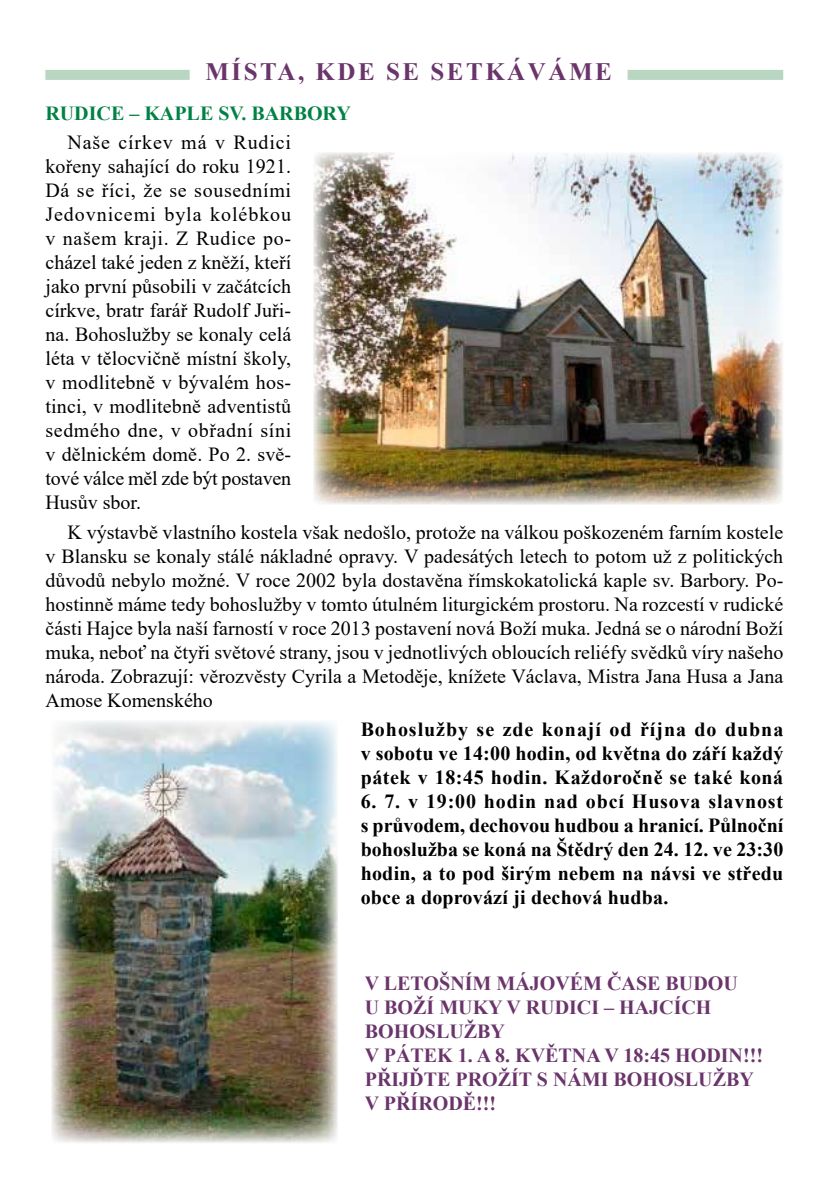
<style>
.page{position:relative;width:840px;height:1191px;background:#fff}
.page>*{position:absolute;margin:0;border:0;box-sizing:border-box;transform-origin:0 0}
.t1{font:700 25px "Times New Roman";letter-spacing:.1em;color:#6a356a}
.t2{font:20px/24px "Times New Roman";color:#000;text-align:justify}
.t3{font:700 20px/24px "Times New Roman";letter-spacing:.01em;color:#000;text-align:justify}
.t4{font:700 20px/24px "Times New Roman";color:#6a356a}
.t5{font:700 20px "Times New Roman";color:#008244}
</style>
<div class="page">
<div style="left:45px;top:70px;width:737px;height:10px;background:#b8d6c1"></div>
<div style="left:189px;top:69px;width:438px;height:20px;background:#fff"></div>
<img style="left:314px;top:153px;width:468px;height:351px">
<img style="left:51px;top:721px;width:286px;height:422px">
<p class="t1" style="left:205px;top:53px;width:407px">MÍSTA, KDE SE SETKÁVÁME</p>
<p class="t5" style="left:45px;top:99px;width:307px">RUDICE – KAPLE SV. BARBORY</p>
<p class="t2" style="left:45px;top:130px;width:247px;text-indent:22px">Naše církev má v Rudici kořeny sahající do roku 1921.<br>Dá se říci, že se sousedními Jedovnicemi byla kolébkou v našem kraji. Z Rudice po&shy;cházel také jeden z kněží, kteří jako první působili v začátcích církve, bratr farář Rudolf Juři&shy;na. Bohoslužby se konaly celá léta v tělocvičně místní školy, v modlitebně v bývalém hos&shy;tinci, v modlitebně adventistů sedmého dne, v obřadní síni v dělnickém domě. Po 2. svě&shy;tové válce měl zde být postaven Husův sbor.</p>
<p class="t2" style="left:45px;top:519px;width:739px;text-indent:22px">K výstavbě vlastního kostela však nedošlo, protože na válkou poškozeném farním kostele v Blansku se konaly stálé nákladné opravy. V padesátých letech to potom už z politických důvodů nebylo možné. V roce 2002 byla dostavěna římskokatolická kaple sv. Barbory. Po&shy;hostinně máme tedy bohoslužby v tomto útulném liturgickém prostoru. Na rozcestí v rudické části Hajce byla naší farností v roce 2013 postavení nová Boží muka. Jedná se o národní Boží muka, neboť na čtyři světové strany, jsou v jednotlivých obloucích reliéfy svědků víry našeho národa. Zobrazují: věrozvěsty Cyrila a Metoděje, knížete Václava, Mistra Jana Husa a Jana Amose Komenského</p>
<p class="t3" style="left:360px;top:717px;width:424px">Bohoslužby se zde konají od října do dubna v sobotu ve 14:00 hodin, od května do září každý pátek v 18:45 hodin. Každoročně se také koná</p>
<p class="t3" style="left:360px;top:789px;width:424px">6. 7. v 19:00 hodin nad obcí Husova slavnost s průvodem, dechovou hudbou a hranicí. Půlnoční bohoslužba se koná na Štědrý den 24. 12. ve 23:30 hodin, a to pod širým nebem na návsi ve středu obce a doprovází ji dechová hudba.</p>
<p class="t4" style="left:364px;top:970px;width:399px">V LETOŠNÍM MÁJOVÉM ČASE BUDOU<br>U BOŽÍ MUKY V RUDICI – HAJCÍCH<br>BOHOSLUŽBY<br>V PÁTEK 1. A 8. KVĚTNA V 18:45 HODIN!!!<br>PŘIJĎTE PROŽÍT S NÁMI BOHOSLUŽBY<br>V PŘÍRODĚ!!!</p>
</div>
